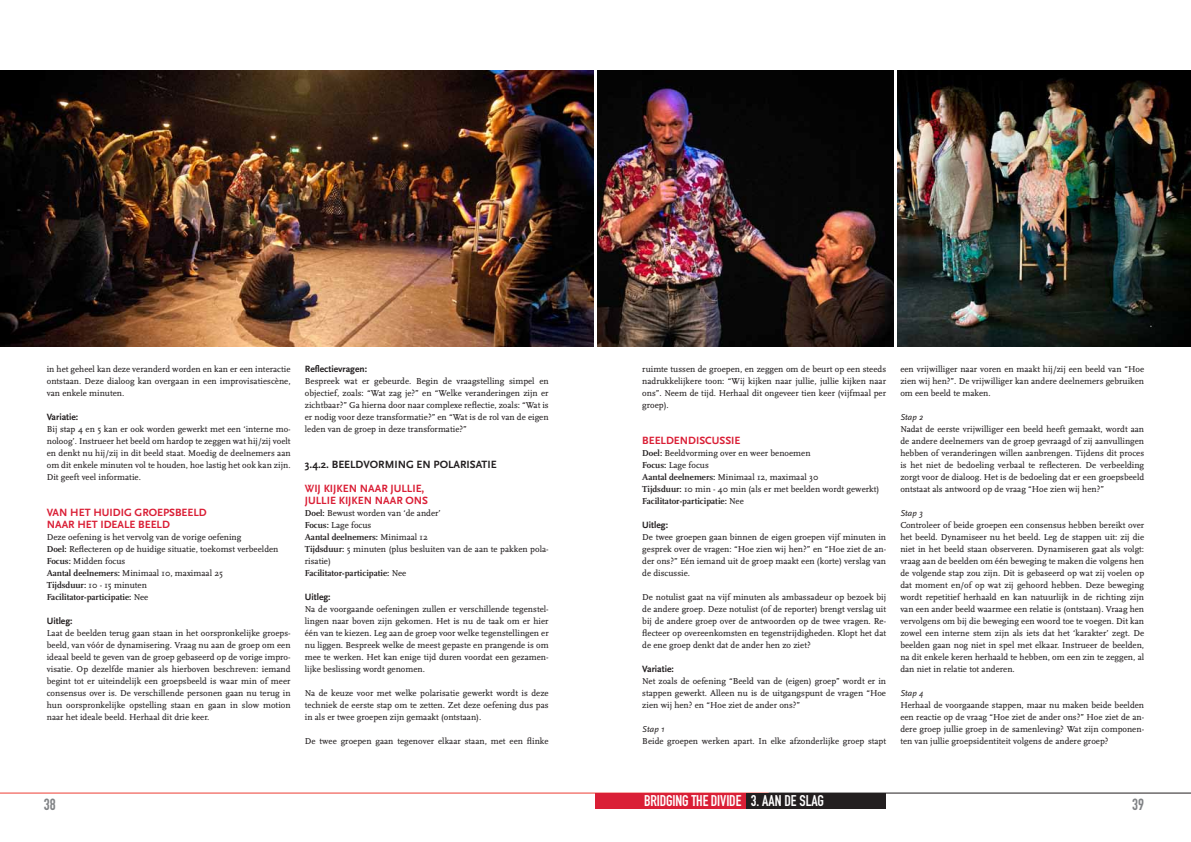
<style>
.page{position:relative;width:1191px;height:842px;background:#fff}
.page>*{position:absolute;margin:0;border:0;box-sizing:border-box;transform-origin:0 0}
.t1{font:16px "DIN Engschrift";color:#808285}
.t2{font:15.3px "DIN Engschrift";letter-spacing:-.01em;color:#fff}
.t3{font:700 11px/12px "AD Scala Sans";color:#da1f36}
.t4{font:700 11px "AD Scala Sans";color:#231f20}
.t5{font:700 9.5px "AD Scala Sans";color:#231f20}
.t6{font:9px/12px "AD Scala Romein";color:#231f20;text-align:justify}
.t7{font:700 9px "AD Scala";color:#231f20}
.t8{font:italic 9px "AD Scala Sans";color:#231f20}
.s1{font-family:"AD Scala";font-weight:700}
.s2{font-family:"AD Scala Romein";font-weight:400}
</style>
<div class="page">
<img style="left:0;top:71px;width:594px;height:276px">
<hr style="left:768px;top:793px;width:423px;height:1px;background:#231f20">
<hr style="left:0;top:793px;width:768px;height:1px;background:#ee3e34">
<div style="left:736px;top:792px;width:150px;height:16px;background:#231f20"></div>
<div style="left:596px;top:792px;width:150px;height:16px;background:#da1f36"></div>
<img style="left:598px;top:71px;width:296px;height:276px">
<img style="left:897px;top:71px;width:294px;height:276px">
<p class="t6" style="left:47px;top:363px;width:245px">in het geheel kan deze veranderd worden en kan er een interactie ontstaan. Deze dialoog kan overgaan in een improvisatiescène, van enkele minuten.</p>
<p class="t5" style="left:47px;top:412px;width:33px">VARIATIE:</p>
<p class="t6" style="left:47px;top:423px;width:245px">Bij stap 4 en 5 kan er ook worden gewerkt met een ‘interne mo&shy;noloog’. Instrueer het beeld om hardop te zeggen wat hij/zij voelt en denkt nu hij/zij in dit beeld staat. Moedig de deelnemers aan om dit enkele minuten vol te houden, hoe lastig het ook kan zijn.<br>Dit geeft veel informatie.</p>
<p class="t3" style="left:47px;top:507px;width:161px">VAN HET HUIDIG GROEPSBEELD<br>NAAR HET IDEALE BEELD</p>
<p class="t6" style="left:47px;top:531px;width:233px;text-align:left">Deze oefening is het vervolg van de vorige oefening<br><span class="s1">Doel:</span> Reflecteren op de huidige situatie, toekomst verbeelden <span class="s1">Focus:</span> Midden focus<br><span class="s1">Aantal deelnemers:</span> Minimaal 10, maximaal 25<br><span class="s1">Tijdsduur:</span> 10 - 15 minuten</p>
<p class="t7" style="left:47px;top:592px;width:103px">Facilitator-participatie: <span class="s2">Nee</span></p>
<p class="t5" style="left:47px;top:616px;width:27px">UITLEG:</p>
<p class="t6" style="left:47px;top:627px;width:245px">Laat de beelden terug gaan staan in het oorspronkelijke groeps&shy;beeld, van vóór de dynamisering. Vraag nu aan de groep om een ideaal beeld te geven van de groep gebaseerd op de vorige impro&shy;visatie. Op dezelfde manier als hierboven beschreven: iemand begint tot er uiteindelijk een groepsbeeld is waar min of meer consensus over is. De verschillende personen gaan nu terug in hun oorspronkelijke opstelling staan en gaan in slow motion naar het ideale beeld. Herhaal dit drie keer.</p>
<p class="t5" style="left:305px;top:364px;width:64px">REFLECTIEVRAGEN:</p>
<p class="t6" style="left:305px;top:375px;width:245px">Bespreek wat er gebeurde. Begin de vraagstelling simpel en objectief, zoals: “Wat zag je?” en “Welke veranderingen zijn er zichtbaar?” Ga hierna door naar complexe reflectie, zoals: “Wat is er nodig voor deze transformatie?” en “Wat is de rol van de eigen leden van de groep in deze transformatie?”</p>
<p class="t4" style="left:305px;top:459px;width:193px">3.4.2. BEELDVORMING EN POLARISATIE</p>
<p class="t3" style="left:305px;top:483px;width:125px">WIJ KIJKEN NAAR JULLIE,<br>JULLIE KIJKEN NAAR ONS</p>
<p class="t6" style="left:305px;top:507px;width:137px"><span class="s1">Doel:</span> Bewust worden van ‘de ander’<br><span class="s1">Focus:</span> Lage focus</p>
<p class="t7" style="left:305px;top:532px;width:124px">Aantal deelnemers: <span class="s2">Minimaal 12</span></p>
<p class="t6" style="left:305px;top:543px;width:245px"><span class="s1">Tijdsduur:</span> 5 minuten (plus besluiten van de aan te pakken pola&shy;risatie)</p>
<p class="t7" style="left:305px;top:568px;width:103px">Facilitator-participatie: <span class="s2">Nee</span></p>
<p class="t5" style="left:305px;top:592px;width:27px">UITLEG:</p>
<p class="t6" style="left:305px;top:603px;width:245px">Na de voorgaande oefeningen zullen er verschillende tegenstel&shy;lingen naar boven zijn gekomen. Het is nu de taak om er hier één van te kiezen. Leg aan de groep voor welke tegenstellingen er nu liggen. Bespreek welke de meest gepaste en prangende is om mee te werken. Het kan enige tijd duren voordat een gezamen&shy;lijke beslissing wordt genomen.</p>
<p class="t6" style="left:305px;top:687px;width:245px">Na de keuze voor met welke polarisatie gewerkt wordt is deze techniek de eerste stap om te zetten. Zet deze oefening dus pas in als er twee groepen zijn gemaakt (ontstaan).</p>
<p class="t6" style="left:305px;top:735px;width:245px">De twee groepen gaan tegenover elkaar staan, met een flinke</p>
<p class="t6" style="left:642px;top:363px;width:245px">ruimte tussen de groepen, en zeggen om de beurt op een steeds nadrukkelijkere toon: “Wij kijken naar jullie, jullie kijken naar ons”. Neem de tijd. Herhaal dit ongeveer tien keer (vijfmaal per groep).</p>
<p class="t3" style="left:642px;top:435px;width:100px">BEELDEN DISCUSSIE</p>
<p class="t6" style="left:642px;top:447px;width:238px;text-align:left"><span class="s1">Doel:</span> Beeldvorming over en weer benoemen<br><span class="s1">Focus:</span> Lage focus<br><span class="s1">Aantal deelnemers:</span> Minimaal 12, maximaal 30<br><span class="s1">Tijdsduur:</span> 10 min - 40 min (als er met beelden wordt gewerkt)</p>
<p class="t7" style="left:642px;top:496px;width:103px">Facilitator-participatie: <span class="s2">Nee</span></p>
<p class="t5" style="left:642px;top:520px;width:27px">UITLEG:</p>
<p class="t6" style="left:642px;top:531px;width:245px">De twee groepen gaan binnen de eigen groepen vijf minuten in gesprek over de vragen: “Hoe zien wij hen?” en “Hoe ziet de an&shy;der ons?” Eén iemand uit de groep maakt een (korte) verslag van de discussie.</p>
<p class="t6" style="left:642px;top:591px;width:245px">De notulist gaat na vijf minuten als ambassadeur op bezoek bij de andere groep. Deze notulist (of de reporter) brengt verslag uit bij de andere groep over de antwoorden op de twee vragen. Re&shy;flecteer op overeenkomsten en tegenstrijdigheden. Klopt het dat de ene groep denkt dat de ander hen zo ziet?</p>
<p class="t5" style="left:642px;top:664px;width:33px">VARIATIE:</p>
<p class="t6" style="left:642px;top:675px;width:245px">Net zoals de oefening “Beeld van de (eigen) groep” wordt er in stappen gewerkt. Alleen nu is de uitgangspunt de vragen “Hoe zien wij hen? en “Hoe ziet de ander ons?”</p>
<p class="t8" style="left:642px;top:724px;width:24px">Stap 1</p>
<p class="t6" style="left:642px;top:735px;width:245px">Beide groepen werken apart. In elke afzonderlijke groep stapt</p>
<p class="t6" style="left:900px;top:363px;width:245px">een vrijwilliger naar voren en maakt hij/zij een beeld van “Hoe zien wij hen?”. De vrijwilliger kan andere deelnemers gebruiken om een beeld te maken.</p>
<p class="t8" style="left:900px;top:412px;width:24px">Stap 2</p>
<p class="t6" style="left:900px;top:423px;width:245px">Nadat de eerste vrijwilliger een beeld heeft gemaakt, wordt aan de andere deelnemers van de groep gevraagd of zij aanvullingen hebben of veranderingen willen aanbrengen. Tijdens dit proces is het niet de bedoeling verbaal te reflecteren. De verbeelding zorgt voor de dialoog. Het is de bedoeling dat er een groepsbeeld ontstaat als antwoord op de vraag “Hoe zien wij hen?”</p>
<p class="t8" style="left:900px;top:508px;width:24px">Stap 3</p>
<p class="t6" style="left:900px;top:519px;width:245px">Controleer of beide groepen een consensus hebben bereikt over het beeld. Dynamiseer nu het beeld. Leg de stappen uit: zij die niet in het beeld staan observeren. Dynamiseren gaat als volgt: vraag aan de beelden om één beweging te maken die volgens hen de volgende stap zou zijn. Dit is gebaseerd op wat zij voelen op dat moment en/of op wat zij gehoord hebben. Deze beweging wordt repetitief herhaald en kan natuurlijk in de richting zijn van een ander beeld waarmee een relatie is (ontstaan). Vraag hen vervolgens om bij die beweging een woord toe te voegen. Dit kan zowel een interne stem zijn als iets dat het ‘karakter’ zegt. De beelden gaan nog niet in spel met elkaar. Instrueer de beelden, na dit enkele keren herhaald te hebben, om een zin te zeggen, al dan niet in relatie tot anderen.</p>
<p class="t8" style="left:900px;top:688px;width:24px">Stap 4</p>
<p class="t6" style="left:900px;top:699px;width:245px">Herhaal de voorgaande stappen, maar nu maken beide beelden een reactie op de vraag “Hoe ziet de ander ons?” Hoe ziet de an&shy;dere groep jullie groep in de samenleving? Wat zijn componen&shy;ten van jullie groepsidentiteit volgens de andere groep?</p>
<h2 class="t2" style="left:644px;top:792px;width:181px">BRIDGING THE DIVIDE 3. AAN DE SLAG</h2>
<h1 class="t1" style="left:44px;top:795px;width:13px">38</h1>
<h1 class="t1" style="left:1132px;top:795px;width:13px">39</h1>
</div>
